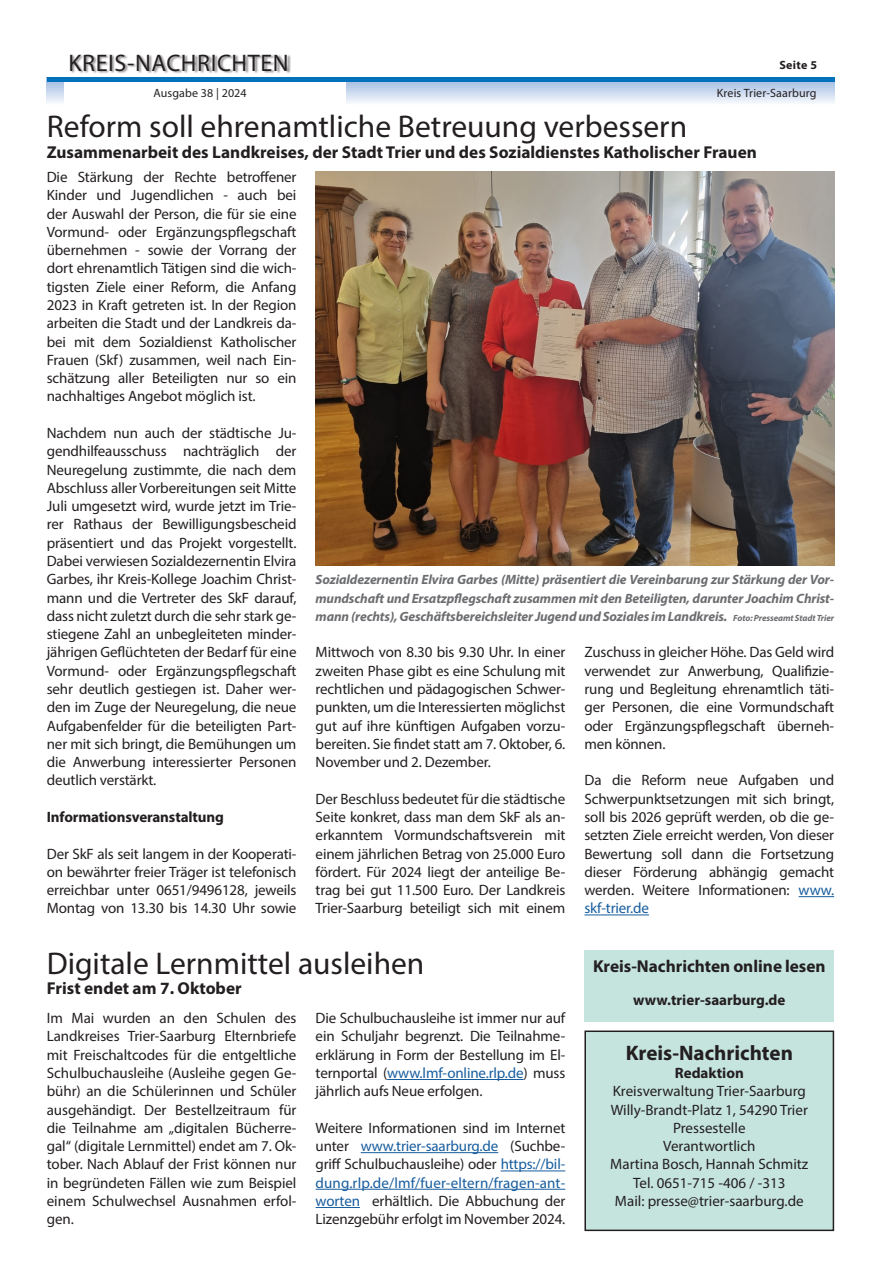
<style>
.page{position:relative;width:881px;height:1263px;background:#fff}
.page>*{position:absolute;margin:0;border:0;box-sizing:border-box;transform-origin:0 0}
.Headline{font:31.5px "Myriad Pro";color:#231f20}
.t1{font:24px "Myriad Pro";letter-spacing:.025em;color:#231f20}
.Fließtext_Bold_zentr{font:700 21px "Myriad Pro";color:#231f20}
.Subline{font:700 17.25px "Myriad Pro";color:#231f20}
.Fließtext{font:15px/18.3px "Myriad Pro";letter-spacing:-.01em;color:#231f20;text-align:justify}
.Fließtext_Bold_zentr-2{font:15px "Myriad Pro";color:#231f20}
.Fließtext-2{font:700 15px "Myriad Pro";letter-spacing:-.01em;color:#231f20}
.Fließtext_Bold_zentr-3{font:700 15px "Myriad Pro";color:#231f20}
.Bilduntertitel{font:italic 700 13.5px/18.3px "Myriad Pro";letter-spacing:-.01em;color:#6c6d70;text-align:justify}
.t2{font:12px "Myriad Pro";letter-spacing:.01em;color:#231f20}
.t3{font:700 12px "Myriad Pro";letter-spacing:.025em;color:#231f20}
.s1{font-size:9px}
.s2{color:#175d9e}
</style>
<div class="page">
<svg style="left:47px;top:82px;width:786px;height:21px;background:#cedbef"></svg>
<div style="left:64px;top:0;width:281px;height:113px;background:#fff"></div>
<div style="left:71px;top:54px;width:220px;height:20px;background:#231f20;opacity:.5"></div>
<hr style="left:47px;top:78px;width:786px;height:4px;background:#0072bc">
<img style="left:315px;top:171px;width:518px;height:395px">
<hr style="left:798px;top:896px;width:35px;height:1px;background:#175d9e">
<hr style="left:584px;top:914px;width:64px;height:1px;background:#175d9e">
<div style="left:585px;top:1031px;width:248px;height:199px;background:#c6e4de"></div>
<div style="left:584px;top:1030px;width:249px;height:201px;border:2px solid #231f20"></div>
<hr style="left:387px;top:1079px;width:136px;height:1px;background:#175d9e">
<hr style="left:360px;top:1152px;width:138px;height:1px;background:#175d9e">
<hr style="left:500px;top:1170px;width:65px;height:1px;background:#175d9e">
<hr style="left:315px;top:1189px;width:250px;height:1px;background:#175d9e">
<hr style="left:315px;top:1207px;width:45px;height:1px;background:#175d9e">
<div style="left:584px;top:950px;width:249px;height:71px;background:#c6e4de"></div>
<h2 class="t1" style="left:68px;top:48px;width:221px">KREIS-NACHRICHTEN</h2>
<p class="t3" style="left:779px;top:57px;width:39px">Seite 5</p>
<p class="t2" style="left:153px;top:86px;width:95px">Ausgabe 38 | 2024</p>
<p class="Headline" style="left:47px;top:107px;width:641px">Reform soll ehrenamtliche Betreuung verbessern</p>
<p class="Subline" style="left:47px;top:141px;width:711px">Zusammenarbeit des Landkreises, der Stadt Trier und des Sozialdienstes Katholischer Frauen</p>
<p class="Fließtext" style="left:47px;top:168px;width:251px">Die Stärkung der Rechte betroffener Kinder und Jugendlichen - auch bei der Auswahl der Person, die für sie eine Vormund- oder Ergänzungspflegschaft übernehmen - sowie der Vorrang der dort ehrenamtlich Tätigen sind die wich&shy;tigsten Ziele einer Reform, die Anfang 2023 in Kraft getreten ist. In der Region arbeiten die Stadt und der Landkreis da&shy;bei mit dem Sozialdienst Katholischer Frauen (Skf) zusammen, weil nach Ein&shy;schätzung aller Beteiligten nur so ein nachhaltiges Angebot möglich ist.</p>
<p class="Fließtext" style="left:47px;top:424px;width:251px">Nachdem nun auch der städtische Ju&shy;gendhilfeausschuss nachträglich der Neuregelung zustimmte, die nach dem Abschluss aller Vorbereitungen seit Mitte Juli umgesetzt wird, wurde jetzt im Trie&shy;rer Rathaus der Bewilligungsbescheid präsentiert und das Projekt vorgestellt.<br>Dabei verwiesen Sozialdezernentin Elvira Garbes, ihr Kreis-Kollege Joachim Christ&shy;mann und die Vertreter des SkF darauf, dass nicht zuletzt durch die sehr stark ge&shy;stiegene Zahl an unbegleiteten minder&shy;jährigen Geflüchteten der Bedarf für eine Vormund- oder Ergänzungspflegschaft sehr deutlich gestiegen ist. Daher wer&shy;den im Zuge der Neuregelung, die neue Aufgabenfelder für die beteiligten Part&shy;ner mit sich bringt, die Bemühungen um die Anwerbung interessierter Personen deutlich verstärkt.</p>
<p class="Fließtext-2" style="left:47px;top:807px;width:178px">Informationsveranstaltung</p>
<p class="Fließtext" style="left:47px;top:844px;width:251px">Der SkF als seit langem in der Kooperati&shy;on bewährter freier Träger ist telefonisch erreichbar unter 0651/9496128, jeweils Montag von 13.30 bis 14.30 Uhr sowie</p>
<p class="t2" style="left:716px;top:86px;width:101px">Kreis Trier-Saarburg</p>
<p class="Bilduntertitel" style="left:315px;top:570px;width:520px">Sozialdezernentin Elvira Garbes (Mitte) präsentiert die Vereinbarung zur Stärkung der Vor&shy;mundschaft und Ersatzpflegschaft zusammen mit den Beteiligten, darunter Joachim Christ&shy;mann (rechts), Geschäftsbereichsleiter Jugend und Soziales im Landkreis. <span class="s1">Foto: Presseamt Stadt Trier</span></p>
<p class="Fließtext" style="left:315px;top:643px;width:251px">Mittwoch von 8.30 bis 9.30 Uhr. In einer zweiten Phase gibt es eine Schulung mit rechtlichen und pädagogischen Schwer&shy;punkten, um die Interessierten möglichst gut auf ihre künftigen Aufgaben vorzu&shy;bereiten. Sie findet statt am 7. Oktober, 6.<br>November und 2. Dezember.</p>
<p class="Fließtext" style="left:315px;top:789px;width:251px">Der Beschluss bedeutet für die städtische Seite konkret, dass man dem SkF als an&shy;erkanntem Vormundschaftsverein mit einem jährlichen Betrag von 25.000 Euro fördert. Für 2024 liegt der anteilige Be&shy;trag bei gut 11.500 Euro. Der Landkreis Trier-Saarburg beteiligt sich mit einem</p>
<p class="Fließtext" style="left:584px;top:643px;width:251px">Zuschuss in gleicher Höhe. Das Geld wird verwendet zur Anwerbung, Qualifizie&shy;rung und Begleitung ehrenamtlich täti&shy;ger Personen, die eine Vormundschaft oder Ergänzungspflegschaft überneh&shy;men können.</p>
<p class="Fließtext" style="left:584px;top:771px;width:251px">Da die Reform neue Aufgaben und Schwerpunktsetzungen mit sich bringt, soll bis 2026 geprüft werden, ob die ge&shy;setzten Ziele erreicht werden, Von dieser Bewertung soll dann die Fortsetzung dieser Förderung abhängig gemacht werden. Weitere Informationen: <span class="s2">www. skf-trier.de</span></p>
<p class="Headline" style="left:47px;top:944px;width:379px">Digitale Lernmittel ausleihen</p>
<p class="Subline" style="left:47px;top:977px;width:196px">Frist endet am 7. Oktober</p>
<p class="Fließtext" style="left:315px;top:1009px;width:251px">Die Schulbuchausleihe ist immer nur auf ein Schuljahr begrenzt. Die Teilnahme&shy;erklärung in Form der Bestellung im El&shy;ternportal (<span class="s2">www.lmf-online.rlp.de</span>) muss jährlich aufs Neue erfolgen.</p>
<p class="Fließtext" style="left:315px;top:1118px;width:251px">Weitere Informationen sind im Internet unter <span class="s2">www.trier-saarburg.de</span> (Suchbe&shy;griff Schulbuchausleihe) oder <span class="s2">https://bil&shy;dung.rlp.de/lmf/fuer-eltern/fragen-ant&shy;worten</span> erhältlich. Die Abbuchung der Lizenzgebühr erfolgt im November 2024.</p>
<p class="Fließtext" style="left:47px;top:1009px;width:251px">Im Mai wurden an den Schulen des Landkreises Trier-Saarburg Elternbriefe mit Freischaltcodes für die entgeltliche Schulbuchausleihe (Ausleihe gegen Ge&shy;bühr) an die Schülerinnen und Schüler ausgehändigt. Der Bestellzeitraum für die Teilnahme am „digitalen Bücherre&shy;gal“ (digitale Lernmittel) endet am 7. Ok&shy;tober. Nach Ablauf der Frist können nur in begründeten Fällen wie zum Beispiel einem Schulwechsel Ausnahmen erfol&shy;gen.</p>
<p class="Subline" style="left:592px;top:954px;width:234px">Kreis-Nachrichten online lesen</p>
<p class="Fließtext-2" style="left:633px;top:990px;width:154px">www.trier-saarburg.de</p>
<p class="Fließtext_Bold_zentr" style="left:625px;top:1039px;width:169px">Kreis-Nachrichten</p>
<p class="Fließtext_Bold_zentr-3" style="left:674px;top:1063px;width:70px">Redaktion</p>
<p class="Fließtext_Bold_zentr-2" style="left:612px;top:1082px;width:195px">Kreisverwaltung Trier-Saarburg</p>
<p class="Fließtext_Bold_zentr-2" style="left:610px;top:1100px;width:198px">Willy-Brandt-Platz 1, 54290 Trier</p>
<p class="Fließtext_Bold_zentr-2" style="left:672px;top:1118px;width:74px">Pressestelle</p>
<p class="Fließtext_Bold_zentr-2" style="left:663px;top:1137px;width:94px">Verantwortlich</p>
<p class="Fließtext_Bold_zentr-2" style="left:610px;top:1155px;width:199px">Martina Bosch, Hannah Schmitz</p>
<p class="Fließtext_Bold_zentr-2" style="left:633px;top:1173px;width:154px">Tel. 0651-715 -406 / -313</p>
<p class="Fließtext_Bold_zentr-2" style="left:614px;top:1192px;width:190px">Mail: presse@trier-saarburg.de</p>
</div>
